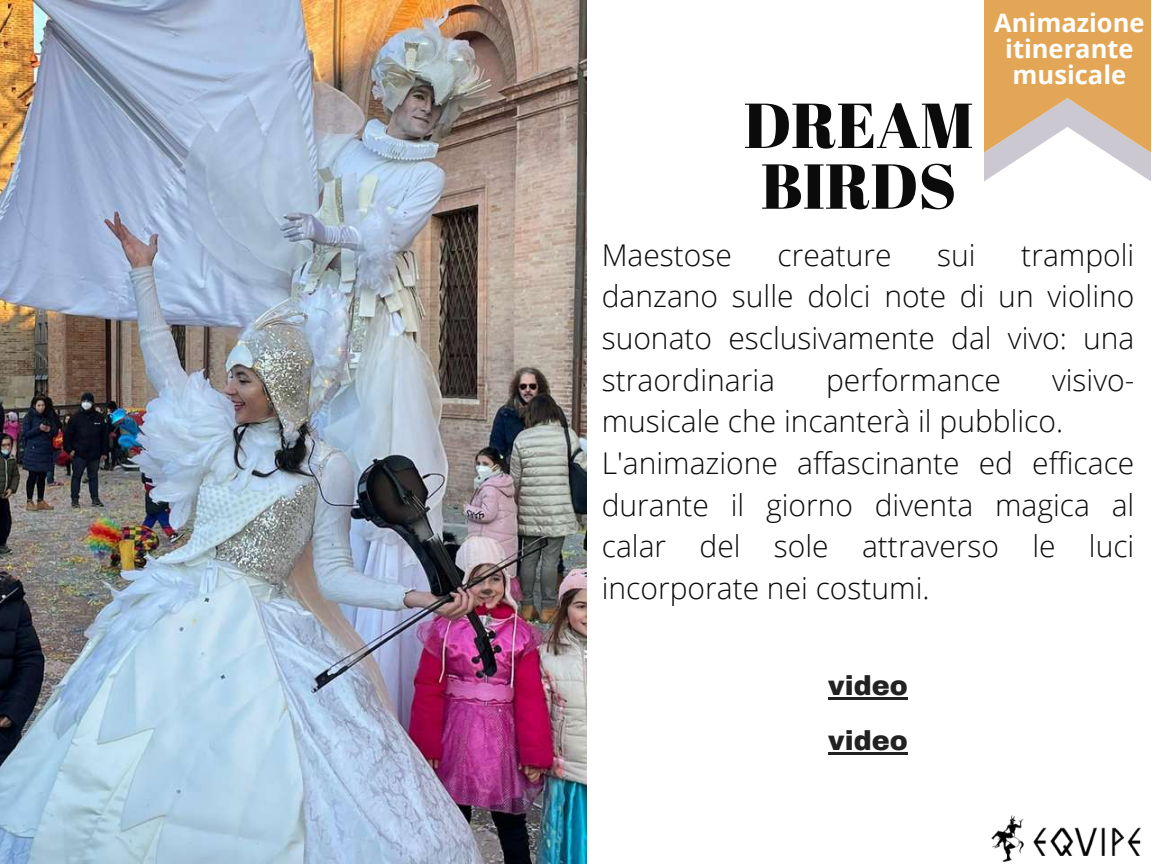
<style>
.page{position:relative;width:1152px;height:864px;background:#fff}
.page>*{position:absolute;margin:0;border:0;box-sizing:border-box;transform-origin:0 0}
.t1{font:63.45px/60.8px "Abril Fatface";color:#0b0b0b}
.t2{font:300 30px/41.7px "Open Sans";color:#0b0b0b;text-align:justify}
.t3{font:900 27px/55.7px "Archivo";color:#222}
.t4{font:700 25.5px/25.8px "Open Sans";color:#fff;text-align:center}
</style>
<div class="page">
<img style="left:0;top:0;width:586px;height:864px">
<svg style="left:984px;top:0;width:167px;height:181px;background:#e2b882"></svg>
<hr style="left:828px;top:697px;width:80px;height:2px;background:#222">
<hr style="left:828px;top:753px;width:80px;height:2px;background:#222">
<img style="left:991px;top:815px;width:150px;height:47px">
<h1 class="t1" style="left:744px;top:93px;width:232px">DREAM<br>BIRDS</h1>
<p class="t4" style="left:994px;top:9px;width:152px">Animazione itinerante musicale</p>
<p class="t2" style="left:602px;top:233px;width:534px;text-indent:420px">trampoli danzano sulle dolci note di un violino suonato esclusivamente dal vivo: una straordinaria</p>
<p class="t2" style="left:602px;top:233px;width:132px">Maestose</p>
<p class="t2" style="left:778px;top:233px;width:116px">creature</p>
<p class="t2" style="left:937px;top:233px;width:40px">sui</p>
<p class="t2" style="left:826px;top:358px;width:176px">performance</p>
<p class="t2" style="left:602px;top:358px;width:534px;text-align:left;text-indent:450px">visivo&shy;musicale che incanterà il pubblico.<br>L'animazione affascinante ed efficace durante il giorno diventa magica al calar del sole attraverso le luci incorporate nei costumi.</p>
<p class="t3" style="left:828px;top:658px;width:81px">video video</p>
</div>
